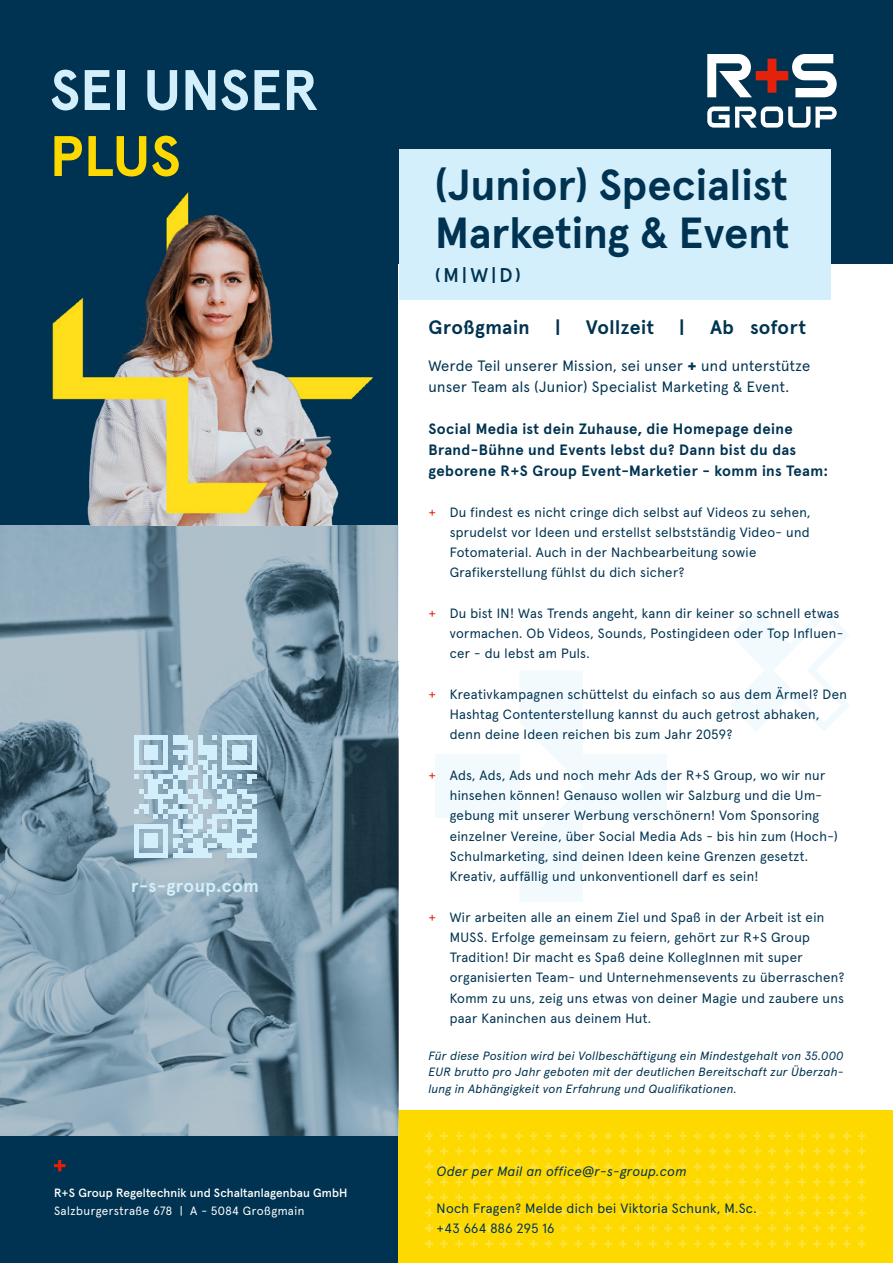
<style>
.page{position:relative;width:893px;height:1263px;background:#003351}
.page>*{position:absolute;margin:0;border:0;box-sizing:border-box;transform-origin:0 0}
.t1{font:700 57px "Apercu Pro";letter-spacing:-.005em;color:#d4effc}
.t2{font:700 57px "Apercu Pro";color:#fed900}
.t3{font:700 43.5px/48px "Apercu Pro";color:#003351}
.t4{font:500 19.95px "Apercu Pro";color:#003351}
.t5{font:700 19.5px "Apercu Pro";letter-spacing:.025em;color:#003351}
.t6{font:700 18px "Apercu Pro";letter-spacing:.025em;color:#d4effc}
.t7{font:700 15px/21px "Apercu Pro";letter-spacing:.025em;color:#003351}
.t8{font:15px/21px "Apercu Pro";letter-spacing:.025em;color:#003351}
.t9{font:13.5px/20.2px "Apercu Pro";letter-spacing:.025em;color:#003351}
.t10{font:italic 13.5px "Apercu Pro";letter-spacing:.025em;color:#003351}
.t11{font:italic 12px/16.5px "Apercu Pro";letter-spacing:.02em;color:#003351;text-align:justify}
.t12{font:500 12px "Apercu Pro";letter-spacing:.01em;color:#fff}
.t13{font:12px "Apercu Pro";letter-spacing:.04em;color:#fff}
.s1{font-weight:900}
.s2{color:#e41e0a}
</style>
<div class="page">
<svg style="left:707px;top:107px;width:130px;height:21px"></svg>
<svg style="left:707px;top:54px;width:130px;height:43px"></svg>
<svg style="left:54px;top:1160px;width:11px;height:11px"></svg>
<div style="left:399px;top:1110px;width:494px;height:153px;background:#fed900"></div>
<svg style="left:425px;top:1178px;width:232px;height:70px"></svg>
<svg style="left:425px;top:1132px;width:232px;height:38px"></svg>
<svg style="left:664px;top:1178px;width:202px;height:70px"></svg>
<svg style="left:664px;top:1132px;width:202px;height:38px"></svg>
<div style="left:399px;top:265px;width:494px;height:845px;background:#fff"></div>
<img style="left:0;top:526px;width:399px;height:609px">
<div style="left:134px;top:735px;width:5px;height:30px;background:#d4effc"></div>
<div style="left:144px;top:745px;width:5px;height:15px;background:#d4effc"></div>
<hr style="left:149px;top:745px;width:4px;height:15px;background:#d4effc">
<div style="left:153px;top:745px;width:5px;height:15px;background:#d4effc"></div>
<svg style="left:139px;top:735px;width:24px;height:5px"></svg>
<div style="left:163px;top:735px;width:5px;height:30px;background:#d4effc"></div>
<div style="left:173px;top:735px;width:5px;height:10px;background:#d4effc"></div>
<div style="left:178px;top:735px;width:5px;height:10px;background:#d4effc"></div>
<div style="left:183px;top:735px;width:5px;height:10px;background:#d4effc"></div>
<div style="left:188px;top:740px;width:5px;height:25px;background:#d4effc"></div>
<div style="left:198px;top:735px;width:5px;height:20px;background:#d4effc"></div>
<div style="left:203px;top:745px;width:5px;height:10px;background:#d4effc"></div>
<hr style="left:208px;top:745px;width:4px;height:15px;background:#d4effc">
<svg style="left:212px;top:735px;width:5px;height:5px"></svg>
<div style="left:212px;top:745px;width:5px;height:15px;background:#d4effc"></div>
<div style="left:222px;top:735px;width:5px;height:30px;background:#d4effc"></div>
<div style="left:232px;top:745px;width:5px;height:15px;background:#d4effc"></div>
<div style="left:237px;top:745px;width:5px;height:15px;background:#d4effc"></div>
<div style="left:242px;top:745px;width:5px;height:15px;background:#d4effc"></div>
<svg style="left:227px;top:735px;width:25px;height:5px"></svg>
<div style="left:252px;top:735px;width:5px;height:30px;background:#d4effc"></div>
<svg style="left:134px;top:750px;width:123px;height:108px;background:#b5d0de"></svg>
<div style="left:399px;top:149px;width:432px;height:151px;background:#d4effc"></div>
<svg style="left:519px;top:671px;width:148px;height:231px"></svg>
<div style="left:435px;top:754px;width:84px;height:64px;background:#f2fafe"></div>
<img style="left:39px;top:192px;width:342px;height:334px">
<svg style="left:731px;top:609px;width:118px;height:122px"></svg>
<h1 class="t1" style="left:50px;top:46px;width:270px">SEI UNSER</h1>
<h1 class="t2" style="left:50px;top:112px;width:132px">PLUS</h1>
<h3 class="t6" style="left:131px;top:872px;width:129px">r-s-group.com</h3>
<p class="t12" style="left:54px;top:1183px;width:295px">R+S Group Regeltechnik und Schaltanlagenbau GmbH</p>
<p class="t13" style="left:54px;top:1201px;width:252px">Salzburgerstraße 678 | A - 5084 Großgmain</p>
<h2 class="t3" style="left:435px;top:157px;width:355px">(Junior) Specialist<br>Marketing &amp; Event</h2>
<h3 class="t4" style="left:435px;top:260px;width:87px">(M|W|D)</h3>
<h3 class="t5" style="left:428px;top:312px;width:103px">Großgmain</h3>
<h3 class="t5" style="left:555px;top:312px;width:7px">|</h3>
<h3 class="t5" style="left:586px;top:312px;width:70px">Vollzeit</h3>
<h3 class="t5" style="left:679px;top:312px;width:7px">|</h3>
<h3 class="t5" style="left:710px;top:312px;width:98px">Ab sofort</h3>
<p class="t8" style="left:428px;top:354px;width:383px">Werde Teil unserer Mission, sei unser <span class="s1">+</span> und unterstütze unser Team als (Junior) Specialist Marketing &amp; Event.</p>
<p class="t7" style="left:428px;top:417px;width:401px">Social Media ist dein Zuhause, die Homepage deine<br>Brand-Bühne und Events lebst du? Dann bist du das geborene R+S Group Event-Marketier - komm ins Team:</p>
<p class="t9" style="left:450px;top:501px;width:362px;text-indent:-21px"><span class="s2">+</span> Du findest es nicht cringe dich selbst auf Videos zu sehen, sprudelst vor Ideen und erstellst selbstständig Video- und Fotomaterial. Auch in der Nachbearbeitung sowie Grafikerstellung fühlst du dich sicher?</p>
<p class="t9" style="left:450px;top:602px;width:395px;text-indent:-21px"><span class="s2">+</span> Du bist IN! Was Trends angeht, kann dir keiner so schnell etwas vormachen. Ob Videos, Sounds, Postingideen oder Top Influen&shy;cer - du lebst am Puls.</p>
<p class="t9" style="left:450px;top:683px;width:399px;text-indent:-21px"><span class="s2">+</span> Kreativkampagnen schüttelst du einfach so aus dem Ärmel? Den<br>Hashtag Contenterstellung kannst du auch getrost abhaken, denn deine Ideen reichen bis zum Jahr 2059?</p>
<p class="t9" style="left:450px;top:764px;width:389px;text-indent:-21px"><span class="s2">+</span> Ads, Ads, Ads und noch mehr Ads der R+S Group, wo wir nur hinsehen können! Genauso wollen wir Salzburg und die Um&shy;gebung mit unserer Werbung verschönern! Vom Sponsoring einzelner Vereine, über Social Media Ads - bis hin zum (Hoch-)<br>Schulmarketing, sind deinen Ideen keine Grenzen gesetzt.<br>Kreativ, auffällig und unkonventionell darf es sein!</p>
<p class="t9" style="left:450px;top:906px;width:396px;text-indent:-21px"><span class="s2">+</span> Wir arbeiten alle an einem Ziel und Spaß in der Arbeit ist ein MUSS. Erfolge gemeinsam zu feiern, gehört zur R+S Group Tradition! Dir macht es Spaß deine KollegInnen mit super organisierten Team- und Unternehmensevents zu überraschen?<br>Komm zu uns, zeig uns etwas von deiner Magie und zaubere uns paar Kaninchen aus deinem Hut.</p>
<p class="t11" style="left:428px;top:1046px;width:416px">Für diese Position wird bei Vollbeschäftigung ein Mindestgehalt von 35.000<br>EUR brutto pro Jahr geboten mit der deutlichen Bereitschaft zur Überzah&shy;lung in Abhängigkeit von Erfahrung und Qualifikationen.</p>
<p class="t10" style="left:437px;top:1161px;width:251px">Oder per Mail an office@r-s-group.com</p>
<p class="t9" style="left:437px;top:1197px;width:322px">Noch Fragen? Melde dich bei Viktoria Schunk, M.Sc. +43 664 886 295 16</p>
</div>
